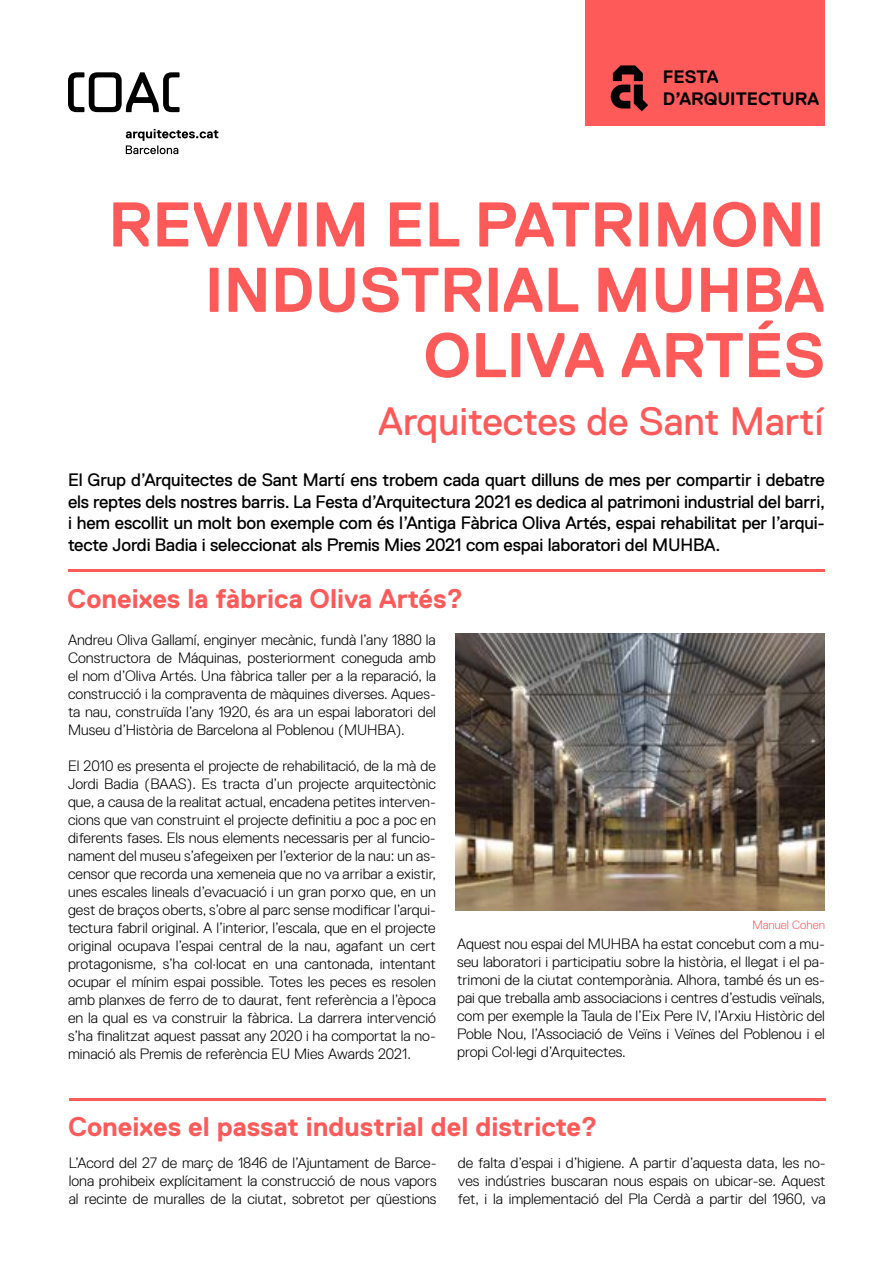
<style>
.page{position:relative;width:893px;height:1263px;background:#fff}
.page>*{position:absolute;margin:0;border:0;box-sizing:border-box;transform-origin:0 0}
.t1{font:700 63px/65.4px "Replica Pro";color:#ff5a5a;text-align:right}
.t2{font:39.6px "Replica Pro";color:#ff5a5a}
.t3{font:700 27px "Replica Pro";color:#ff5a5a}
.t4{font:18px/21.6px "Replica Pro";letter-spacing:-.01em;color:#000;text-align:justify}
.t5{font:700 18px/21.9px "Replica Pro";color:#000}
.t6{font:300 15px/18px "Replica Pro";color:#000;text-align:justify}
.t7{font:300 12px "Replica Pro";color:#ff5a5a}
</style>
<div class="page">
<hr style="left:68px;top:569px;width:757px;height:2px;background:#ff5a5a">
<svg style="left:68px;top:72px;width:112px;height:40px"></svg>
<svg style="left:126px;top:129px;width:92px;height:25px"></svg>
<div style="left:586px;top:0;width:239px;height:125px;background:#ff5a5a"></div>
<svg style="left:610px;top:65px;width:38px;height:46px"></svg>
<img style="left:455px;top:633px;width:370px;height:278px">
<hr style="left:69px;top:1098px;width:757px;height:3px;background:#ff5a5a">
<p class="t5" style="left:663px;top:66px;width:158px">FESTA<br>D’ARQUITECTURA</p>
<h1 class="t1" style="left:108px;top:192px;width:718px">REVIVIM EL PATRIMONI<br>INDUSTRIAL MUHBA<br>OLIVA ARTÉS</h1>
<h2 class="t2" style="left:378px;top:399px;width:447px">Arquitectes de Sant Martí</h2>
<p class="t4" style="left:68px;top:469px;width:759px">El Grup d’Arquitectes de Sant Martí ens trobem cada quart dilluns de mes per compartir i debatre els reptes dels nostres barris. La Festa d’Arquitectura 2021 es dedica al patrimoni industrial del barri, i hem escollit un molt bon exemple com és l’Antiga Fàbrica Oliva Artés, espai rehabilitat per l’arqui&shy;tecte Jordi Badia i seleccionat als Premis Mies 2021 com espai laboratori del MUHBA.</p>
<h3 class="t3" style="left:67px;top:584px;width:398px">Coneixes la fàbrica Oliva Artés?</h3>
<p class="t6" style="left:68px;top:631px;width:369px">Andreu Oliva Gallamí, enginyer mecànic, fundà l’any 1880 la Constructora de Máquinas, posteriorment coneguda amb el nom d’Oliva Artés. Una fàbrica taller per a la reparació, la construcció i la compraventa de màquines diverses. Aques&shy;ta nau, construïda l’any 1920, és ara un espai laboratori del Museu d’Història de Barcelona al Poblenou (MUHBA).</p>
<p class="t6" style="left:68px;top:757px;width:370px">El 2010 es presenta el projecte de rehabilitació, de la mà de Jordi Badia (BAAS). Es tracta d’un projecte arquitectònic que, a causa de la realitat actual, encadena petites interven&shy;cions que van construint el projecte definitiu a poc a poc en diferents fases. Els nous elements necessaris per al funcio&shy;nament del museu s’afegeixen per l’exterior de la nau: un as&shy;censor que recorda una xemeneia que no va arribar a existir, unes escales lineals d’evacuació i un gran porxo que, en un gest de braços oberts, s’obre al parc sense modificar l’arqui&shy;tectura fabril original. A l’interior, l’escala, que en el projecte original ocupava l’espai central de la nau, agafant un cert protagonisme, s’ha col·locat en una cantonada, intentant ocupar el mínim espai possible. Totes les peces es resolen amb planxes de ferro de to daurat, fent referència a l’època en la qual es va construir la fàbrica. La darrera intervenció s’ha finalitzat aquest passat any 2020 i ha comportat la no&shy;minació als Premis de referència EU Mies Awards 2021.</p>
<p class="t7" style="left:752px;top:918px;width:74px">Manuel Cohen</p>
<p class="t6" style="left:457px;top:935px;width:370px">Aquest nou espai del MUHBA ha estat concebut com a mu&shy;seu laboratori i participatiu sobre la història, el llegat i el pa&shy;trimoni de la ciutat contemporània. Alhora, també és un es&shy;pai que treballa amb associacions i centres d’estudis veïnals, com per exemple la Taula de l’Eix Pere IV, l’Arxiu Històric del Poble Nou, l’Associació de Veïns i Veïnes del Poblenou i el propi Col·legi d’Arquitectes.</p>
<h3 class="t3" style="left:68px;top:1112px;width:531px">Coneixes el passat industrial del districte?</h3>
<p class="t6" style="left:69px;top:1154px;width:369px">L’Acord del 27 de març de 1846 de l’Ajuntament de Barce&shy;lona prohibeix explícitament la construcció de nous vapors al recinte de muralles de la ciutat, sobretot per qüestions</p>
<p class="t6" style="left:458px;top:1154px;width:369px">de falta d’espai i d’higiene. A partir d’aquesta data, les no&shy;ves indústries buscaran nous espais on ubicar-se. Aquest fet, i la implementació del Pla Cerdà a partir del 1960, va</p>
</div>
